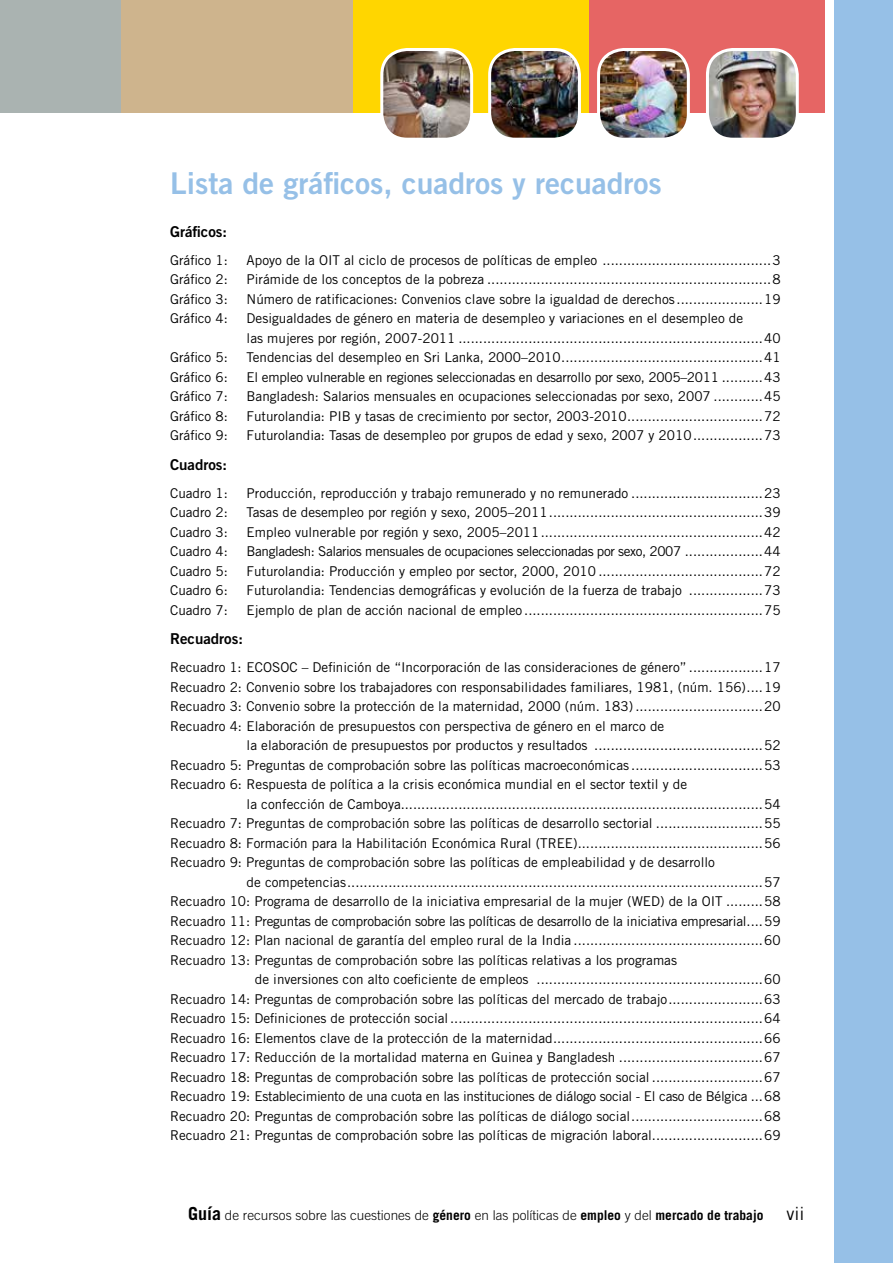
<style>
.page{position:relative;width:893px;height:1263px;background:#fff}
.page>*{position:absolute;margin:0;border:0;box-sizing:border-box;transform-origin:0 0}
.t1{font:30px "Trade Gothic Bold Two";color:#96c0e7}
.t2{font:18px "Trade Gothic";color:#000}
.t3{font:15px "Trade Gothic Bold Two";color:#000}
.t4{font:13.5px/19.5px "Trade Gothic";color:#000}
.t5{font:13.5px "Trade Gothic";letter-spacing:-.02em;color:#000}
.t6{font:13.5px "Trade Gothic";letter-spacing:-.03em;color:#000}
.t7{font:300 13.5px "Trade Gothic LT Std";color:#000}
.s1{font-weight:700;font-size:18px}
.s2{font-weight:700}
</style>
<div class="page">
<div style="left:0;top:0;width:121px;height:113px;background:#aab3b1"></div>
<div style="left:121px;top:0;width:236px;height:113px;background:#ceb48d"></div>
<div style="left:353px;top:0;width:236px;height:113px;background:#ffd600"></div>
<div style="left:589px;top:0;width:236px;height:113px;background:#e66564"></div>
<div style="left:834px;top:0;width:59px;height:1263px;background:#96c0e7"></div>
<img style="left:383px;top:49px;width:89px;height:88px">
<div style="left:380px;top:48px;width:93px;height:93px;border:3px solid #fff;border-radius:26px"></div>
<img style="left:491px;top:49px;width:87px;height:88px">
<div style="left:488px;top:48px;width:93px;height:93px;border:3px solid #fff;border-radius:26px"></div>
<img style="left:598px;top:49px;width:88px;height:88px">
<div style="left:597px;top:48px;width:93px;height:93px;border:3px solid #fff;border-radius:26px"></div>
<img style="left:707px;top:49px;width:88px;height:88px">
<div style="left:706px;top:48px;width:93px;height:93px;border:3px solid #fff;border-radius:26px"></div>
<h1 class="t1" style="left:170px;top:165px;width:493px">Lista de gráficos, cuadros y recuadros</h1>
<p class="t3" style="left:170px;top:222px;width:59px">Gráficos:</p>
<p class="t4" style="left:170px;top:250px;width:59px">Gráfico 1:</p>
<p class="t4" style="left:247px;top:250px;width:535px">Apoyo de la OIT al ciclo de procesos de políticas de empleo .........................................3</p>
<p class="t4" style="left:170px;top:269px;width:59px">Gráfico 2:</p>
<p class="t4" style="left:247px;top:269px;width:535px">Pirámide de los conceptos de la pobreza .....................................................................8</p>
<p class="t4" style="left:170px;top:289px;width:59px">Gráfico 3:</p>
<p class="t4" style="left:247px;top:289px;width:535px">Número de ratificaciones: Convenios clave sobre la igualdad de derechos .....................19</p>
<p class="t4" style="left:170px;top:308px;width:59px">Gráfico 4:</p>
<p class="t4" style="left:247px;top:308px;width:535px">Desigualdades de género en materia de desempleo y variaciones en el desempleo de<br>las mujeres por región, 2007-2011 ..........................................................................40</p>
<p class="t4" style="left:170px;top:347px;width:59px">Gráfico 5:</p>
<p class="t4" style="left:247px;top:347px;width:535px">Tendencias del desempleo en Sri Lanka, 2000–2010.................................................41</p>
<p class="t4" style="left:170px;top:367px;width:59px">Gráfico 6:</p>
<p class="t5" style="left:247px;top:369px;width:535px">El empleo vulnerable en regiones seleccionadas en desarrollo por sexo, 2005–2011 ..........43</p>
<p class="t4" style="left:170px;top:386px;width:59px">Gráfico 7:</p>
<p class="t4" style="left:247px;top:386px;width:535px">Bangladesh: Salarios mensuales en ocupaciones seleccionadas por sexo, 2007 ............45</p>
<p class="t4" style="left:170px;top:406px;width:59px">Gráfico 8:</p>
<p class="t4" style="left:247px;top:406px;width:535px">Futurolandia: PIB y tasas de crecimiento por sector, 2003-2010.................................72</p>
<p class="t4" style="left:170px;top:425px;width:59px">Gráfico 9:</p>
<p class="t4" style="left:247px;top:425px;width:535px">Futurolandia: Tasas de desempleo por grupos de edad y sexo, 2007 y 2010.................73</p>
<p class="t3" style="left:170px;top:455px;width:59px">Cuadros:</p>
<p class="t4" style="left:170px;top:483px;width:59px">Cuadro 1:</p>
<p class="t4" style="left:247px;top:483px;width:535px">Producción, reproducción y trabajo remunerado y no remunerado ................................23</p>
<p class="t4" style="left:170px;top:502px;width:59px">Cuadro 2:</p>
<p class="t4" style="left:247px;top:502px;width:535px">Tasas de desempleo por región y sexo, 2005–2011....................................................39</p>
<p class="t4" style="left:170px;top:522px;width:59px">Cuadro 3:</p>
<p class="t4" style="left:247px;top:522px;width:535px">Empleo vulnerable por región y sexo, 2005–2011......................................................42</p>
<p class="t4" style="left:170px;top:541px;width:59px">Cuadro 4:</p>
<p class="t6" style="left:247px;top:543px;width:535px">Bangladesh: Salarios mensuales de ocupaciones seleccionadas por sexo, 2007 ...................44</p>
<p class="t4" style="left:170px;top:561px;width:59px">Cuadro 5:</p>
<p class="t4" style="left:247px;top:561px;width:535px">Futurolandia: Producción y empleo por sector, 2000, 2010 ........................................72</p>
<p class="t4" style="left:170px;top:580px;width:59px">Cuadro 6:</p>
<p class="t4" style="left:247px;top:580px;width:535px">Futurolandia: Tendencias demográficas y evolución de la fuerza de trabajo ..................73</p>
<p class="t4" style="left:170px;top:600px;width:59px">Cuadro 7:</p>
<p class="t4" style="left:247px;top:600px;width:535px">Ejemplo de plan de acción nacional de empleo ..........................................................75</p>
<p class="t3" style="left:170px;top:630px;width:74px">Recuadros:</p>
<p class="t4" style="left:170px;top:657px;width:612px">Recuadro 1: ECOSOC – Definición de “Incorporación de las consideraciones de género” ..................17</p>
<p class="t4" style="left:170px;top:677px;width:612px">Recuadro 2: Convenio sobre los trabajadores con responsabilidades familiares, 1981, (núm. 156)....19</p>
<p class="t4" style="left:170px;top:696px;width:612px">Recuadro 3: Convenio sobre la protección de la maternidad, 2000 (núm. 183) ...............................20</p>
<p class="t4" style="left:170px;top:716px;width:496px">Recuadro 4: Elaboración de presupuestos con perspectiva de género en el marco de</p>
<p class="t4" style="left:247px;top:735px;width:535px">la elaboración de presupuestos por productos y resultados .........................................52</p>
<p class="t4" style="left:170px;top:755px;width:612px">Recuadro 5: Preguntas de comprobación sobre las políticas macroeconómicas ................................53</p>
<p class="t4" style="left:170px;top:774px;width:519px">Recuadro 6: Respuesta de política a la crisis económica mundial en el sector textil y de</p>
<p class="t4" style="left:247px;top:794px;width:535px">la confección de Camboya........................................................................................54</p>
<p class="t4" style="left:170px;top:813px;width:612px">Recuadro 7: Preguntas de comprobación sobre las políticas de desarrollo sectorial ..........................55</p>
<p class="t4" style="left:170px;top:833px;width:612px">Recuadro 8: Formación para la Habilitación Económica Rural (TREE).............................................56</p>
<p class="t4" style="left:170px;top:852px;width:546px">Recuadro 9: Preguntas de comprobación sobre las políticas de empleabilidad y de desarrollo</p>
<p class="t4" style="left:247px;top:872px;width:535px">de competencias.....................................................................................................57</p>
<p class="t4" style="left:170px;top:891px;width:612px">Recuadro 10: Programa de desarrollo de la iniciativa empresarial de la mujer (WED) de la OIT .........58</p>
<p class="t5" style="left:170px;top:913px;width:612px">Recuadro 11: Preguntas de comprobación sobre las políticas de desarrollo de la iniciativa empresarial....59</p>
<p class="t4" style="left:170px;top:930px;width:612px">Recuadro 12: Plan nacional de garantía del empleo rural de la India ..............................................60</p>
<p class="t4" style="left:170px;top:950px;width:508px">Recuadro 13: Preguntas de comprobación sobre las políticas relativas a los programas</p>
<p class="t4" style="left:255px;top:969px;width:527px">de inversiones con alto coeficiente de empleos .......................................................60</p>
<p class="t4" style="left:170px;top:989px;width:612px">Recuadro 14: Preguntas de comprobación sobre las políticas del mercado de trabajo.......................63</p>
<p class="t4" style="left:170px;top:1008px;width:612px">Recuadro 15: Definiciones de protección social............................................................................64</p>
<p class="t4" style="left:170px;top:1028px;width:612px">Recuadro 16: Elementos clave de la protección de la maternidad...................................................66</p>
<p class="t4" style="left:170px;top:1047px;width:612px">Recuadro 17: Reducción de la mortalidad materna en Guinea y Bangladesh ...................................67</p>
<p class="t4" style="left:170px;top:1067px;width:612px">Recuadro 18: Preguntas de comprobación sobre las políticas de protección social ...........................67</p>
<p class="t5" style="left:170px;top:1088px;width:612px">Recuadro 19: Establecimiento de una cuota en las instituciones de diálogo social - El caso de Bélgica ...68</p>
<p class="t4" style="left:170px;top:1106px;width:612px">Recuadro 20: Preguntas de comprobación sobre las políticas de diálogo social................................68</p>
<p class="t4" style="left:170px;top:1125px;width:612px">Recuadro 21: Preguntas de comprobación sobre las políticas de migración laboral...........................69</p>
<p class="t7" style="left:188px;top:1207px;width:577px"><span class="s1">Guía</span> de recursos sobre las cuestiones de <span class="s2">género</span> en las políticas de <span class="s2">empleo</span> y del <span class="s2">mercado de trabajo</span></p>
<h2 class="t2" style="left:787px;top:1203px;width:19px">vii</h2>
</div>
